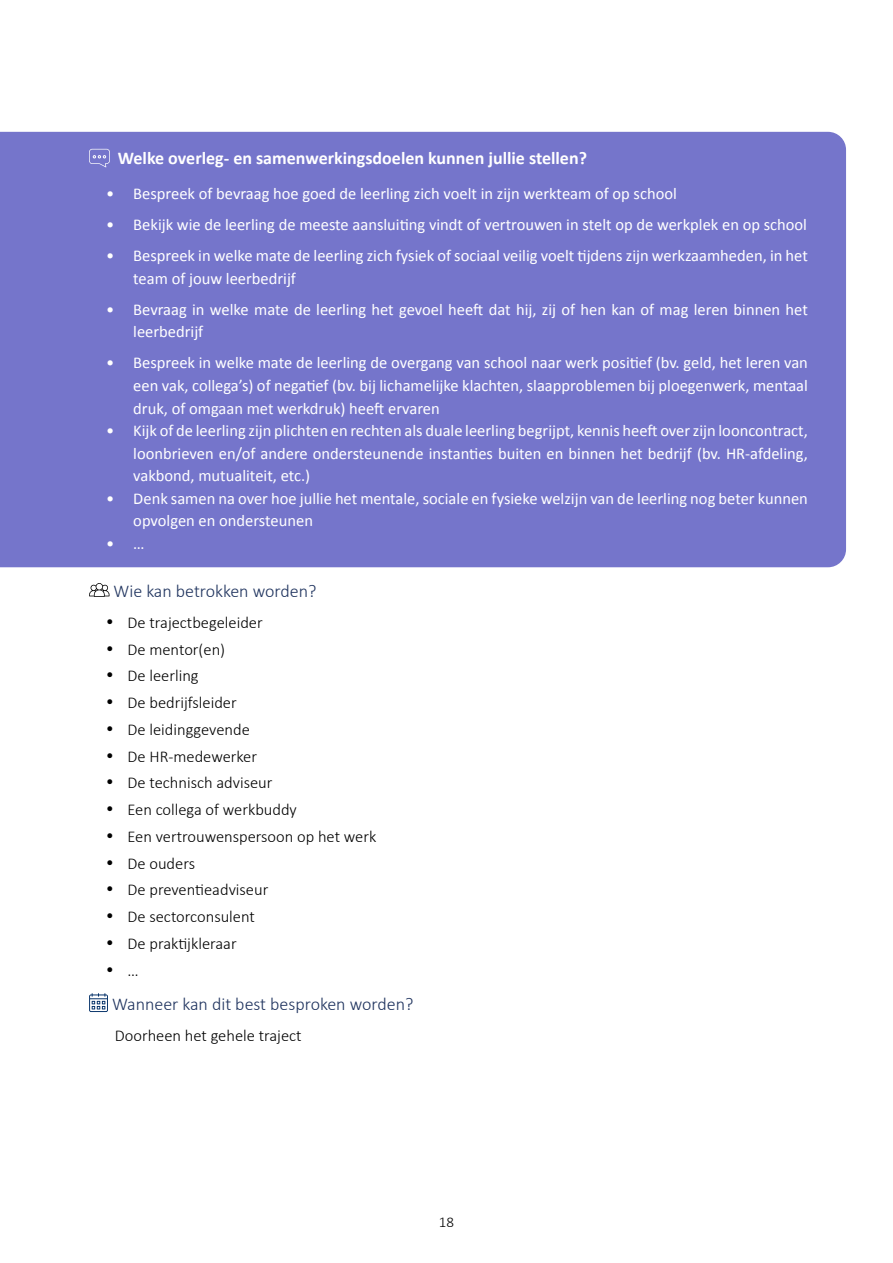
<style>
.page{position:relative;width:893px;height:1263px;background:#fff}
.page>*{position:absolute;margin:0;border:0;box-sizing:border-box;transform-origin:0 0}
.t1{font:300 18px "Calibri";color:#1f335e}
.t2{font:700 18px "Calibri";color:#fff}
.t3{font:16.5px/22.5px "Calibri";color:#fff}
.t4{font:300 16.5px "Calibri";color:#000}
.t5{font:300 15px "Calibri";color:#000}
</style>
<div class="page">
<div style="left:0;top:132px;width:846px;height:435px;background:#7575cb"></div>
<svg style="left:89px;top:149px;width:21px;height:18px"></svg>
<svg style="left:89px;top:583px;width:21px;height:14px"></svg>
<svg style="left:89px;top:993px;width:19px;height:19px"></svg>
<p class="t2" style="left:118px;top:145px;width:471px">Welke overleg- en samenwerkingsdoelen kunnen jullie stellen?</p>
<p class="t3" style="left:106px;top:182px;width:572px">• Bespreek of bevraag hoe goed de leerling zich voelt in zijn werkteam of op school</p>
<p class="t3" style="left:106px;top:213px;width:702px">• Bekijk wie de leerling de meeste aansluiting vindt of vertrouwen in stelt op de werkplek en op school</p>
<p class="t3" style="left:133px;top:244px;width:676px;text-indent:-27px">• Bespreek in welke mate de leerling zich fysiek of sociaal veilig voelt tijdens zijn werkzaamheden, in het team of jouw leerbedrijf</p>
<p class="t3" style="left:133px;top:298px;width:676px;text-indent:-27px">• Bevraag in welke mate de leerling het gevoel heeft dat hij, zij of hen kan of mag leren binnen het leerbedrijf</p>
<p class="t3" style="left:133px;top:351px;width:676px;text-align:justify;text-indent:-27px">• Bespreek in welke mate de leerling de overgang van school naar werk positief (bv. geld, het leren van een vak, collega’s) of negatief (bv. bij lichamelijke klachten, slaapproblemen bij ploegenwerk, mentaal druk, of omgaan met werkdruk) heeft ervaren</p>
<p class="t3" style="left:133px;top:419px;width:676px;text-align:justify;text-indent:-27px">• Kijk of de leerling zijn plichten en rechten als duale leerling begrijpt, kennis heeft over zijn looncontract, loonbrieven en/of andere ondersteunende instanties buiten en binnen het bedrijf (bv. HR-afdeling, vakbond, mutualiteit, etc.)</p>
<p class="t3" style="left:133px;top:486px;width:676px;text-indent:-27px">• Denk samen na over hoe jullie het mentale, sociale en fysieke welzijn van de leerling nog beter kunnen opvolgen en ondersteunen</p>
<p class="t3" style="left:106px;top:531px;width:40px">• …</p>
<p class="t1" style="left:114px;top:580px;width:204px">Wie kan betrokken worden?</p>
<p class="t4" style="left:106px;top:612px;width:158px">• De trajectbegeleider</p>
<p class="t4" style="left:106px;top:639px;width:120px">• De mentor(en)</p>
<p class="t4" style="left:106px;top:666px;width:94px">• De leerling</p>
<p class="t4" style="left:106px;top:692px;width:132px">• De bedrijfsleider</p>
<p class="t4" style="left:106px;top:719px;width:145px">• De leidinggevende</p>
<p class="t4" style="left:106px;top:746px;width:152px">• De HR-medewerker</p>
<p class="t4" style="left:106px;top:773px;width:168px">• De technisch adviseur</p>
<p class="t4" style="left:106px;top:799px;width:192px">• Een collega of werkbuddy</p>
<p class="t4" style="left:106px;top:826px;width:272px">• Een vertrouwenspersoon op het werk</p>
<p class="t4" style="left:106px;top:853px;width:90px">• De ouders</p>
<p class="t4" style="left:106px;top:880px;width:164px">• De preventieadviseur</p>
<p class="t4" style="left:106px;top:906px;width:150px">• De sectorconsulent</p>
<p class="t4" style="left:106px;top:933px;width:132px">• De praktijkleraar</p>
<p class="t4" style="left:106px;top:960px;width:34px">• …</p>
<p class="t1" style="left:112px;top:993px;width:303px">Wanneer kan dit best besproken worden?</p>
<p class="t4" style="left:115px;top:1025px;width:188px">Doorheen het gehele traject</p>
<p class="t5" style="left:439px;top:1212px;width:17px">18</p>
</div>
